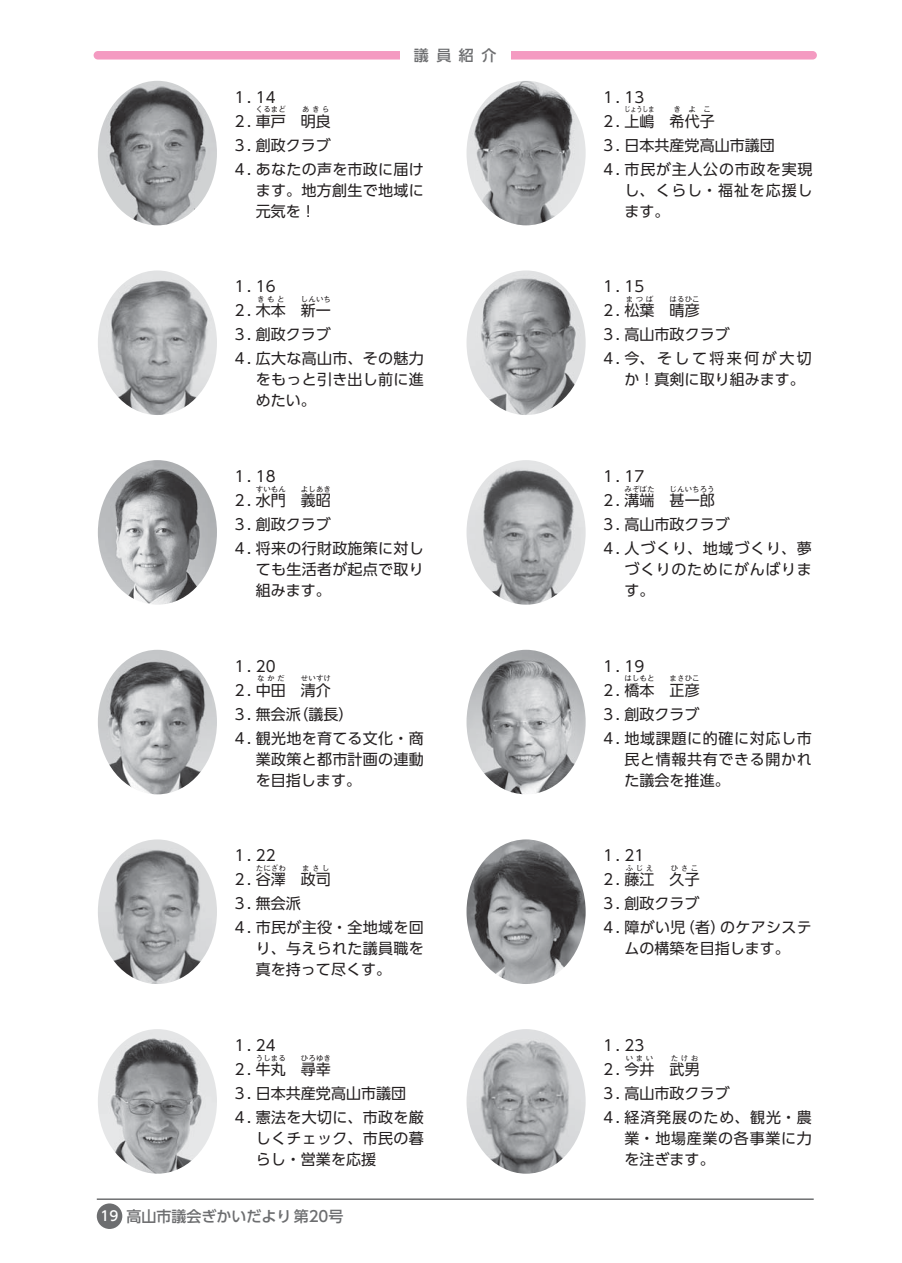
<style>
.page{position:relative;width:902px;height:1263px;background:#fff}
.page>*{position:absolute;margin:0;border:0;box-sizing:border-box;transform-origin:0 0}
.t1{font:15px/21px "UD Shin Go Pro Regular 90 pv RKSJ H";letter-spacing:.02em;color:#231f20;text-align:justify}
.t2{font:15px/21px "UD Shin Go Pro Regular 90 pv RKSJ H";color:#231f20;text-align:center}
.t3{font:15px/24px "UD Shin Go Pro Regular 90 pv RKSJ H";letter-spacing:.165em;color:#231f20}
.t4{font:15px "UD Shin Go Pro Medium 90 pv RKSJ H";color:#6d6e70}
.t5{font:7.5px "UD Shin Go Pro Regular 90 pv RKSJ H";color:#231f20}
.t6{font:7.5px "UD Shin Go Pro Regular 90 pv RKSJ H";color:#231f20;scale:.8 1}
.s1{font-size:13.5px;color:#fff}
</style>
<div class="page">
<img style="left:466px;top:81px;width:119px;height:144px;border-radius:50%">
<img style="left:98px;top:81px;width:119px;height:144px;border-radius:50%">
<img style="left:466px;top:270px;width:119px;height:145px;border-radius:50%">
<img style="left:98px;top:270px;width:119px;height:145px;border-radius:50%">
<img style="left:466px;top:650px;width:119px;height:144px;border-radius:50%">
<img style="left:98px;top:650px;width:119px;height:144px;border-radius:50%">
<img style="left:466px;top:460px;width:119px;height:145px;border-radius:50%">
<img style="left:98px;top:460px;width:119px;height:145px;border-radius:50%">
<img style="left:466px;top:839px;width:119px;height:145px;border-radius:50%">
<img style="left:98px;top:839px;width:119px;height:145px;border-radius:50%">
<img style="left:466px;top:1029px;width:119px;height:145px;border-radius:50%">
<img style="left:98px;top:1029px;width:119px;height:145px;border-radius:50%">
<div style="left:97px;top:1203px;width:25px;height:26px;background:#6d6e70;border-radius:50%"></div>
<hr style="left:97px;top:1198px;width:716px;height:2px;background:#6d6e70">
<div style="left:94px;top:51px;width:722px;height:9px;background:#f49ac1;border-radius:4px"></div>
<div style="left:399px;top:47px;width:111px;height:16px;background:#fff"></div>
<p class="t4" style="left:414px;top:49px;width:84px">議員紹介</p>
<p class="t1" style="left:232px;top:88px;width:45px">１.14</p>
<p class="t1" style="left:232px;top:112px;width:100px">２. 車戸　明良</p>
<p class="t5" style="left:256px;top:107px;width:32px">くるまど</p>
<p class="t5" style="left:302px;top:107px;width:29px">あきら</p>
<p class="t1" style="left:232px;top:136px;width:100px">３. 創政クラブ</p>
<p class="t1" style="left:256px;top:160px;width:169px;text-indent:-24px">４. あなたの声を市政に届けます。地方創生で地域に元気を！</p>
<p class="t1" style="left:601px;top:88px;width:45px">１.13</p>
<p class="t1" style="left:601px;top:112px;width:115px">２. 上嶋　希代子</p>
<p class="t6" style="left:624px;top:107px;width:39px">じょうしま</p>
<p class="t5" style="left:673px;top:107px;width:39px">きよこ</p>
<p class="t2" style="left:601px;top:136px;width:175px">３. 日本共産党高山市議団</p>
<p class="t1" style="left:624px;top:160px;width:189px;text-indent:-24px">４. 市民が主人公の市政を実現し、くらし・福祉を応援します。</p>
<p class="t1" style="left:232px;top:278px;width:45px">１.16</p>
<p class="t1" style="left:232px;top:302px;width:100px">２. 木本　新一</p>
<p class="t5" style="left:257px;top:296px;width:29px">きもと</p>
<p class="t5" style="left:301px;top:296px;width:32px">しんいち</p>
<p class="t1" style="left:232px;top:326px;width:100px">３. 創政クラブ</p>
<p class="t1" style="left:256px;top:350px;width:169px;text-indent:-24px">４. 広大な高山市、その魅力をもっと引き出し前に進めたい。</p>
<p class="t1" style="left:601px;top:278px;width:45px">１.15</p>
<p class="t1" style="left:601px;top:302px;width:100px">２. 松葉　晴彦</p>
<p class="t5" style="left:625px;top:296px;width:29px">まつば</p>
<p class="t5" style="left:669px;top:296px;width:32px">はるひこ</p>
<p class="t3" style="left:601px;top:325px;width:212px">３. 高山市政クラブ<br>４.今、そして将来何が大切</p>
<p class="t2" style="left:624px;top:371px;width:181px">か！真剣に取り組みます。</p>
<p class="t1" style="left:232px;top:468px;width:45px">１.18</p>
<p class="t1" style="left:232px;top:492px;width:100px">２. 水門　義昭</p>
<p class="t5" style="left:256px;top:486px;width:32px">すいもん</p>
<p class="t5" style="left:301px;top:486px;width:32px">よしあき</p>
<p class="t1" style="left:232px;top:516px;width:100px">３. 創政クラブ</p>
<p class="t1" style="left:256px;top:540px;width:169px;text-indent:-24px">４. 将来の行財政施策に対しても生活者が起点で取り組みます。</p>
<p class="t1" style="left:601px;top:468px;width:45px">１.17</p>
<p class="t1" style="left:601px;top:492px;width:115px">２. 溝端　甚一郎</p>
<p class="t5" style="left:624px;top:486px;width:32px">みぞばた</p>
<p class="t5" style="left:669px;top:486px;width:47px">じんいちろう</p>
<p class="t2" style="left:601px;top:516px;width:130px">３. 高山市政クラブ</p>
<p class="t1" style="left:624px;top:540px;width:189px;text-indent:-24px">４. 人づくり、地域づくり、夢づくりのためにがんばります。</p>
<p class="t1" style="left:232px;top:657px;width:45px">１.20</p>
<p class="t1" style="left:232px;top:681px;width:100px">２. 中田　清介</p>
<p class="t5" style="left:257px;top:676px;width:29px">なかだ</p>
<p class="t5" style="left:301px;top:676px;width:32px">せいすけ</p>
<p class="t1" style="left:232px;top:705px;width:123px">３. 無会派（議長）</p>
<p class="t1" style="left:256px;top:729px;width:169px;text-indent:-24px">４. 観光地を育てる文化・商業政策と都市計画の連動を目指します。</p>
<p class="t1" style="left:601px;top:657px;width:45px">１.19</p>
<p class="t1" style="left:601px;top:681px;width:100px">２. 橋本　正彦</p>
<p class="t5" style="left:624px;top:676px;width:32px">はしもと</p>
<p class="t5" style="left:669px;top:676px;width:32px">まさひこ</p>
<p class="t1" style="left:601px;top:705px;width:100px">３. 創政クラブ</p>
<p class="t1" style="left:624px;top:729px;width:189px;text-indent:-24px">４. 地域課題に的確に対応し市民と情報共有できる開かれた議会を推進。</p>
<p class="t1" style="left:232px;top:847px;width:45px">１.22</p>
<p class="t1" style="left:232px;top:871px;width:100px">２. 谷澤　政司</p>
<p class="t5" style="left:256px;top:865px;width:32px">たにざわ</p>
<p class="t5" style="left:302px;top:865px;width:29px">まさし</p>
<p class="t1" style="left:232px;top:895px;width:70px">３. 無会派</p>
<p class="t1" style="left:256px;top:919px;width:169px;text-indent:-24px">４. 市民が主役・全地域を回り、与えられた議員職を真を持って尽くす。</p>
<p class="t1" style="left:601px;top:847px;width:45px">１.21</p>
<p class="t1" style="left:601px;top:871px;width:100px">２. 藤江　久子</p>
<p class="t5" style="left:625px;top:865px;width:29px">ふじえ</p>
<p class="t5" style="left:670px;top:865px;width:29px">ひさこ</p>
<p class="t1" style="left:601px;top:895px;width:100px">３. 創政クラブ</p>
<p class="t2" style="left:601px;top:919px;width:212px">４. 障がい児（者）のケアシステムの構築を目指します。</p>
<p class="t1" style="left:232px;top:1037px;width:45px">１.24</p>
<p class="t1" style="left:232px;top:1061px;width:100px">２. 牛丸　尋幸</p>
<p class="t5" style="left:256px;top:1055px;width:32px">うしまる</p>
<p class="t5" style="left:301px;top:1055px;width:32px">ひろゆき</p>
<p class="t2" style="left:232px;top:1085px;width:175px">３. 日本共産党高山市議団</p>
<p class="t1" style="left:256px;top:1109px;width:169px;text-indent:-24px">４. 憲法を大切に、市政を厳しくチェック、市民の暮らし・営業を応援</p>
<p class="t1" style="left:601px;top:1037px;width:45px">１.23</p>
<p class="t1" style="left:601px;top:1061px;width:100px">２. 今井　武男</p>
<p class="t5" style="left:625px;top:1055px;width:29px">いまい</p>
<p class="t5" style="left:670px;top:1055px;width:29px">たけお</p>
<p class="t2" style="left:601px;top:1085px;width:130px">３. 高山市政クラブ</p>
<p class="t1" style="left:624px;top:1109px;width:189px;text-indent:-24px">４. 経済発展のため、観光・農業・地場産業の各事業に力を注ぎます。</p>
<p class="t4" style="left:101px;top:1210px;width:244px"><span class="s1">19</span> 高山市議会ぎかいだより 第20号</p>
</div>
